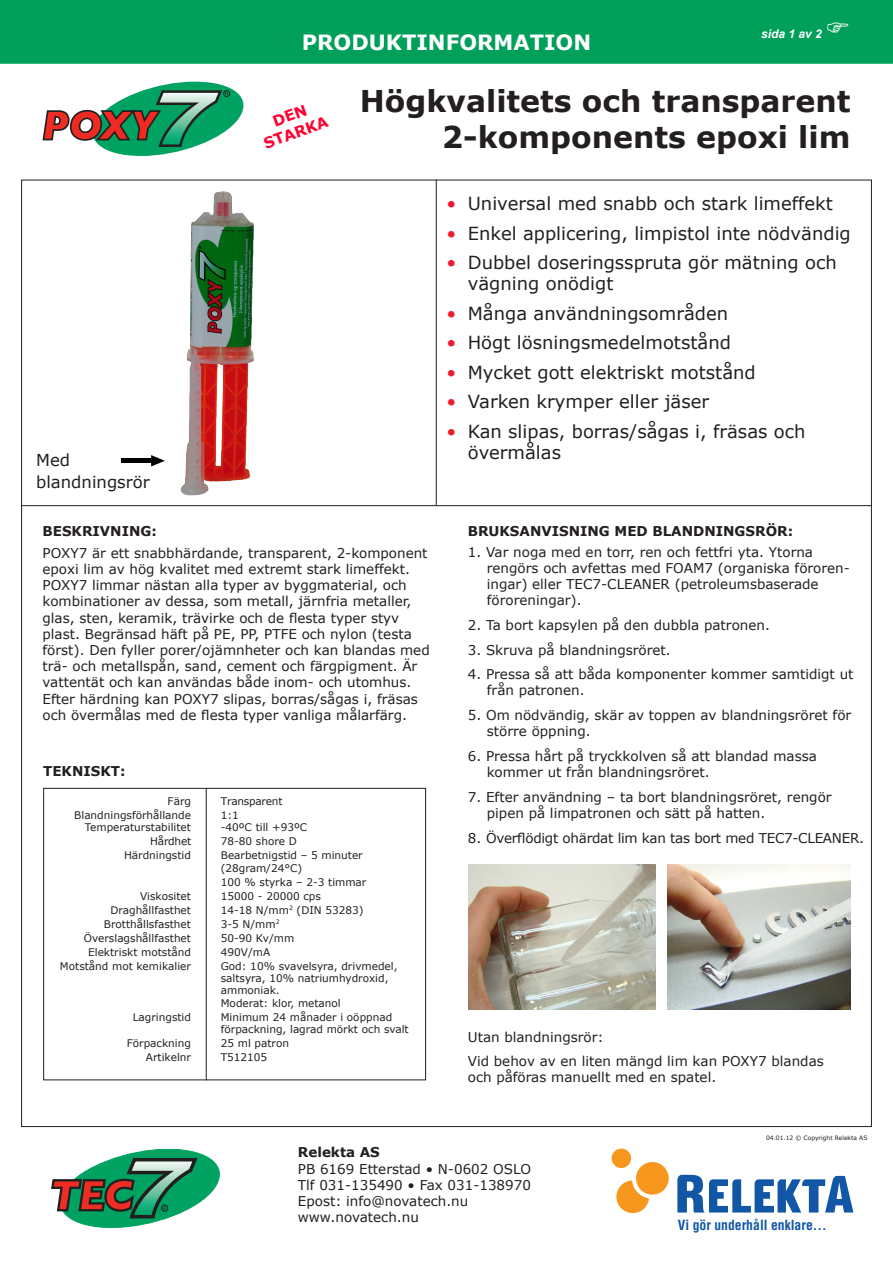
<style>
.page{position:relative;width:893px;height:1263px;background:#fff}
.page>*{position:absolute;margin:0;border:0;box-sizing:border-box;transform-origin:0 0}
.Overskrift{font:700 30px/36px "Verdana";color:#231f20;text-align:right}
.t1{font:700 21px "Verdana";color:#fff}
.Salgsargumenter{font:18px/21px "Verdana";color:#231f20}
.t2{font:16.5px "Verdana";color:#231f20}
.t3{font:700 15px/18px "Verdana";color:#f03;text-align:center}
.t4{font:700 condensed 13.65px "Helvetica LT";color:#1157a6}
.Brødtekst{font:13.5px/16.2px "Verdana";color:#231f20}
.Brødtekst-2{font:700 13.5px "Verdana";color:#231f20}
.Brødtekst-3{font:13.5px "Verdana";letter-spacing:-.02em;color:#231f20}
.t5{font:italic 700 12px "Arial";color:#fff}
.Teknisk{font:10.5px/12.3px "Verdana";color:#231f20}
.Teknisk-2{font:10.5px "Verdana";letter-spacing:-.02em;color:#231f20}
.t6{font:6px "Verdana";color:#231f20}
.t7{font:4.95px "Arial";color:#231f20}
.s1{color:#ee1a2e}
</style>
<div class="page">
<div style="left:0;top:0;width:893px;height:64px;background:#009f5a"></div>
<svg style="left:43px;top:82px;width:200px;height:74px"></svg>
<div style="left:612px;top:1148px;width:19px;height:20px;background:#f7971d;border-radius:50%"></div>
<svg style="left:616px;top:1180px;width:33px;height:33px"></svg>
<div style="left:636px;top:1162px;width:33px;height:33px;background:#f7971d;border-radius:50%"></div>
<svg style="left:677px;top:1175px;width:176px;height:37px"></svg>
<svg style="left:51px;top:1149px;width:168px;height:78px"></svg>
<hr style="left:21px;top:505px;width:851px;height:1px;background:#231f20">
<hr style="left:436px;top:180px;width:1px;height:326px;background:#231f20">
<img style="left:180px;top:191px;width:74px;height:305px">
<div style="left:43px;top:788px;width:383px;height:292px;border:1px solid #231f20"></div>
<hr style="left:206px;top:788px;width:1px;height:292px;background:#231f20">
<hr style="left:121px;top:459px;width:30px;height:4px;background:#000">
<svg style="left:151px;top:455px;width:14px;height:11px"></svg>
<img style="left:468px;top:864px;width:187px;height:146px">
<img style="left:668px;top:864px;width:182px;height:146px">
<svg style="left:827px;top:22px;width:21px;height:10px"></svg>
<p class="t2" style="left:36px;top:449px;width:36px">Med</p>
<p class="t2" style="left:36px;top:470px;width:115px">blandningsrör</p>
<p class="Brødtekst-2" style="left:43px;top:521px;width:116px">BESKRIVNING:</p>
<p class="t5" style="left:761px;top:26px;width:62px">sida 1 av 2</p>
<p class="t1" style="left:302px;top:28px;width:291px">PRODUKTINFORMATION</p>
<p class="Overskrift" style="left:360px;top:83px;width:492px">Högkvalitets och transparent<br>2-komponents epoxi lim</p>
<p class="t3" style="left:255px;top:118px;width:69px;rotate:-20deg">DEN<br>STARKA</p>
<p class="Salgsargumenter" style="left:447px;top:193px;width:388px"><span class="s1">•</span> Universal med snabb och stark limeffekt</p>
<p class="Salgsargumenter" style="left:447px;top:223px;width:406px"><span class="s1">•</span> Enkel applicering, limpistol inte nödvändig</p>
<p class="Salgsargumenter" style="left:468px;top:252px;width:370px;text-indent:-21px"><span class="s1">•</span> Dubbel doseringsspruta gör mätning och vägning onödigt</p>
<p class="Salgsargumenter" style="left:447px;top:303px;width:283px"><span class="s1">•</span> Många användningsområden</p>
<p class="Salgsargumenter" style="left:447px;top:332px;width:286px"><span class="s1">•</span> Högt lösningsmedelmotstånd</p>
<p class="Salgsargumenter" style="left:447px;top:362px;width:311px"><span class="s1">•</span> Mycket gott elektriskt motstånd</p>
<p class="Salgsargumenter" style="left:447px;top:391px;width:264px"><span class="s1">•</span> Varken krymper eller jäser</p>
<p class="Salgsargumenter" style="left:468px;top:421px;width:339px;text-indent:-21px"><span class="s1">•</span> Kan slipas, borras/sågas i, fräsas och övermålas</p>
<p class="Brødtekst-2" style="left:468px;top:521px;width:327px">BRUKSANVISNING MED BLANDNINGSRÖR:</p>
<p class="Brødtekst" style="left:43px;top:545px;width:389px">POXY7 är ett snabbhärdande, transparent, 2-komponent epoxi lim av hög kvalitet med extremt stark limeffekt.<br>POXY7 limmar nästan alla typer av byggmaterial, och kombinationer av dessa, som metall, järnfria metaller, glas, sten, keramik, trävirke och de flesta typer styv plast. Begränsad häft på PE, PP, PTFE och nylon (testa först). Den fyller porer/ojämnheter och kan blandas med trä- och metallspån, sand, cement och färgpigment. Är vattentät och kan användas både inom- och utomhus.<br>Efter härdning kan POXY7 slipas, borras/sågas i, fräsas och övermålas med de flesta typer vanliga målarfärg.</p>
<p class="Brødtekst-2" style="left:43px;top:761px;width:84px">TEKNISKT:</p>
<p class="Teknisk" style="left:168px;top:795px;width:25px">Färg</p>
<p class="Teknisk-2" style="left:221px;top:794px;width:63px">Transparent</p>
<p class="Teknisk" style="left:74px;top:809px;width:118px">Blandningsförhållande</p>
<p class="Teknisk" style="left:221px;top:809px;width:20px">1:1</p>
<p class="Teknisk" style="left:85px;top:821px;width:108px">Temperaturstabilitet</p>
<p class="Teknisk" style="left:221px;top:821px;width:88px">-40ºC till +93ºC</p>
<p class="Teknisk-2" style="left:150px;top:834px;width:42px">Hårdhet</p>
<p class="Teknisk" style="left:221px;top:835px;width:78px">78-80 shore D</p>
<p class="Teknisk" style="left:124px;top:849px;width:68px">Härdningstid</p>
<p class="Teknisk" style="left:221px;top:849px;width:143px">Bearbetnigstid – 5 minuter (28gram/24°C)</p>
<p class="Teknisk" style="left:221px;top:875px;width:147px">100 % styrka – 2-3 timmar</p>
<p class="Teknisk" style="left:140px;top:889px;width:52px">Viskositet</p>
<p class="Teknisk" style="left:221px;top:889px;width:102px">15000 - 20000 cps</p>
<p class="Teknisk" style="left:110px;top:903px;width:82px">Draghållfasthet</p>
<p class="Teknisk" style="left:221px;top:903px;width:144px">14-18 N/mm<sup>2</sup> (DIN 53283)</p>
<p class="Teknisk" style="left:104px;top:917px;width:89px">Brotthållsfasthet</p>
<p class="Teknisk" style="left:221px;top:917px;width:60px">3-5 N/mm<sup>2</sup></p>
<p class="Teknisk" style="left:84px;top:931px;width:109px">Överslagshållfasthet</p>
<p class="Teknisk" style="left:221px;top:931px;width:75px">50-90 Kv/mm</p>
<p class="Teknisk" style="left:88px;top:945px;width:104px">Elektriskt motstånd</p>
<p class="Teknisk" style="left:221px;top:945px;width:51px">490V/mA</p>
<p class="Teknisk" style="left:60px;top:960px;width:133px">Motstånd mot kemikalier</p>
<p class="Teknisk" style="left:221px;top:960px;width:178px">God: 10% svavelsyra, drivmedel, saltsyra, 10% natriumhydroxid, ammoniak.<br>Moderat: klor, metanol</p>
<p class="Teknisk" style="left:133px;top:1010px;width:60px">Lagringstid</p>
<p class="Teknisk" style="left:221px;top:1010px;width:189px">Minimum 24 månader i oöppnad förpackning, lagrad mörkt och svalt</p>
<p class="Teknisk" style="left:127px;top:1037px;width:66px">Förpackning</p>
<p class="Teknisk" style="left:221px;top:1037px;width:70px">25 ml patron</p>
<p class="Teknisk" style="left:146px;top:1051px;width:47px">Artikelnr</p>
<p class="Teknisk" style="left:221px;top:1051px;width:48px">T512105</p>
<p class="Brødtekst" style="left:487px;top:543px;width:365px;text-indent:-19px">1. Var noga med en torr, ren och fettfri yta. Ytorna rengörs och avfettas med FOAM7 (organiska föroren&shy;ingar) eller TEC7-CLEANER (petroleumsbaserade föroreningar).</p>
<p class="Brødtekst" style="left:468px;top:617px;width:304px">2. Ta bort kapsylen på den dubbla patronen.</p>
<p class="Brødtekst" style="left:468px;top:641px;width:205px">3. Skruva på blandningsröret.</p>
<p class="Brødtekst" style="left:487px;top:666px;width:368px;text-indent:-19px">4. Pressa så att båda komponenter kommer samtidigt ut från patronen.</p>
<p class="Brødtekst" style="left:487px;top:707px;width:366px;text-indent:-19px">5. Om nödvändig, skär av toppen av blandningsröret för större öppning.</p>
<p class="Brødtekst" style="left:487px;top:748px;width:332px;text-indent:-19px">6. Pressa hårt på tryckkolven så att blandad massa kommer ut från blandningsröret.</p>
<p class="Brødtekst" style="left:487px;top:789px;width:346px;text-indent:-19px">7. Efter användning – ta bort blandningsröret, rengör pipen på limpatronen och sätt på hatten.</p>
<p class="Brødtekst-3" style="left:468px;top:829px;width:398px">8. Överflödigt ohärdat lim kan tas bort med TEC7-CLEANER.</p>
<p class="Brødtekst" style="left:468px;top:1028px;width:137px">Utan blandningsrör:</p>
<p class="Brødtekst" style="left:468px;top:1053px;width:357px">Vid behov av en liten mängd lim kan POXY7 blandas och påföras manuellt med en spatel.</p>
<p class="t6" style="left:766px;top:1134px;width:103px">04.01.12 © Copyright Relekta AS</p>
<p class="t7" style="left:163px;top:1205px;width:5px">R</p>
<p class="Brødtekst-2" style="left:298px;top:1143px;width:84px">Relekta AS</p>
<p class="Brødtekst" style="left:298px;top:1160px;width:235px">PB 6169 Etterstad • N-0602 OSLO</p>
<p class="Brødtekst" style="left:298px;top:1177px;width:235px">Tlf 031-135490 • Fax 031-138970</p>
<p class="Brødtekst" style="left:298px;top:1193px;width:172px">Epost: info@novatech.nu</p>
<p class="Brødtekst" style="left:298px;top:1209px;width:123px">www.novatech.nu</p>
<p class="t4" style="left:678px;top:1217px;width:150px">Vi gör underhåll enklare...</p>
</div>
